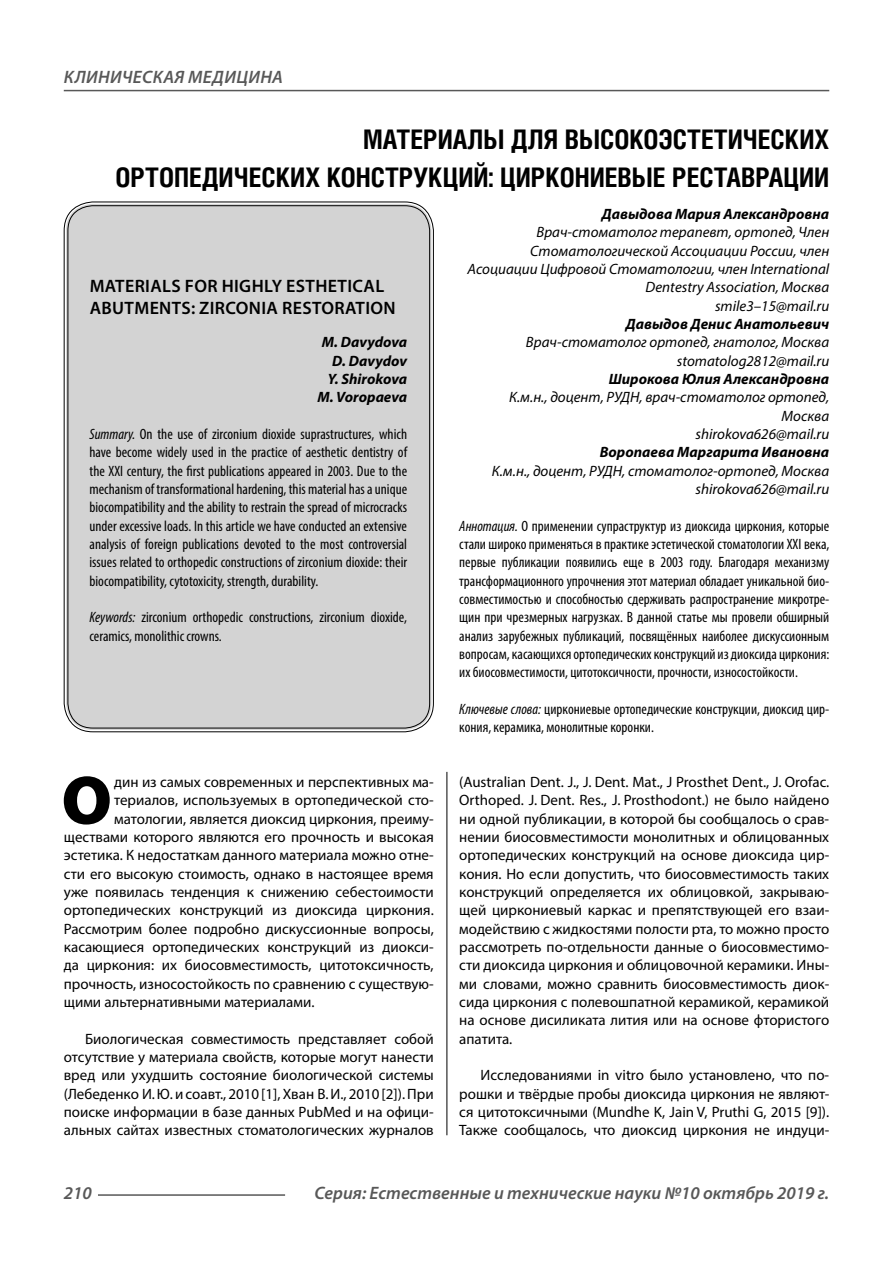
<style>
.page{position:relative;width:893px;height:1263px;background:#fff}
.page>*{position:absolute;margin:0;border:0;box-sizing:border-box;transform-origin:0 0}
.t1{font:900 69.3px "Myriad Pro";color:#000}
.t2{font:700 27px/37.5px "Helios Cond C";color:#000;text-align:right}
.t3{font:600 18px/21.6px "Myriad Pro";letter-spacing:.02em;color:#000}
.t4{font:italic 600 18px "Myriad Pro";color:#585858}
.t5{font:italic 600 18px "Myriad Pro";letter-spacing:.02em;color:#585858}
.t6{font:15px/18.3px "Myriad Pro";color:#000;text-align:justify}
.t7{font:condensed 15px/18.3px "Myriad Pro";color:#000;text-align:justify}
.t8{font:italic 15px/18.3px "Myriad Pro";color:#000;text-align:right}
.t9{font:italic 700 15px/18.3px "Myriad Pro";color:#000;text-align:right}
.s1{font-style:italic}
</style>
<div class="page">
<hr style="left:446px;top:128px;width:1px;height:1007px;background:#000">
<div style="left:438px;top:751px;width:391px;height:21px;background:#fff"></div>
<div style="left:66px;top:204px;width:365px;height:526px;background:#d3d3d3;border-radius:27px"></div>
<hr style="left:98px;top:1194px;width:187px;height:2px;background:#585858">
<hr style="left:64px;top:90px;width:765px;height:1px;background:#585858">
<p class="t5" style="left:64px;top:71px;width:220px">КЛИНИЧЕСКАЯ МЕДИЦИНА</p>
<h2 class="t2" style="left:115px;top:123px;width:715px">МАТЕРИАЛЫ ДЛЯ ВЫСОКОЭСТЕТИЧЕСКИХ<br>ОРТОПЕДИЧЕСКИХ КОНСТРУКЦИЙ: ЦИРКОНИЕВЫЕ РЕСТАВРАЦИИ</h2>
<p class="t9" style="left:602px;top:206px;width:229px">Давыдова Мария Александровна</p>
<p class="t8" style="left:468px;top:224px;width:363px">Врач-стоматолог терапевт, ортопед, Член Стоматологической Ассоциации России, член Асоциации Цифровой Стоматологии, член International Dentestry Association, Москва<br>smile3–15@mail.ru</p>
<p class="t9" style="left:626px;top:316px;width:205px">Давыдов Денис Анатольевич</p>
<p class="t8" style="left:526px;top:334px;width:305px">Врач-стоматолог ортопед, гнатолог, Москва stomatolog2812@mail.ru</p>
<p class="t9" style="left:609px;top:371px;width:222px">Широкова Юлия Александровна</p>
<p class="t8" style="left:509px;top:389px;width:322px">К.м.н., доцент, РУДН, врач-стоматолог ортопед,<br>Москва<br>shirokova626@mail.ru</p>
<p class="t9" style="left:600px;top:444px;width:231px">Воропаева Маргарита Ивановна</p>
<p class="t8" style="left:492px;top:463px;width:339px">К.м.н., доцент, РУДН, стоматолог-ортопед, Москва shirokova626@mail.ru</p>
<p class="t7" style="left:459px;top:518px;width:372px"><span class="s1">Аннотация.</span> О применении супраструктур из диоксида циркония, которые стали широко применяться в практике эстетической стоматологии XXI века, первые публикации появились еще в 2003 году. Благодаря механизму трансформационного упрочнения этот материал обладает уникальной био&shy;совместимостью и способностью сдерживать распространение микротре&shy;щин при чрезмерных нагрузках. В данной статье мы провели обширный анализ зарубежных публикаций, посвящённых наиболее дискуссионным вопросам, касающихся ортопедических конструкций из диоксида циркония: их биосовместимости, цитотоксичности, прочности, износостойкости.</p>
<p class="t7" style="left:459px;top:701px;width:371px"><span class="s1">Ключевые слова:</span> циркониевые ортопедические конструкции, диоксид цир&shy;кония, керамика, монолитные коронки.</p>
<p class="t3" style="left:90px;top:277px;width:307px">MATERIALS FOR HIGHLY ESTHETICAL<br>ABUTMENTS: ZIRCONIA RESTORATION</p>
<p class="t9" style="left:317px;top:334px;width:91px">M. Davydova<br>D. Davydov<br>Y. Shirokova<br>M. Voropaeva</p>
<p class="t7" style="left:90px;top:426px;width:319px"><span class="s1">Summary.</span> On the use of zirconium dioxide suprastructures, which have become widely used in the practice of aesthetic dentistry of the XXI century, the first publications appeared in 2003. Due to the mechanism of transformational hardening, this material has a unique biocompatibility and the ability to restrain the spread of microcracks under excessive loads. In this article we have conducted an extensive analysis of foreign publications devoted to the most controversial issues related to orthopedic constructions of zirconium dioxide: their biocompatibility, cytotoxicity, strength, durability.</p>
<p class="t7" style="left:90px;top:610px;width:319px"><span class="s1">Keywords:</span> zirconium orthopedic constructions, zirconium dioxide, ceramics, monolithic crowns.</p>
<h1 class="t1" style="left:61px;top:774px;width:52px">О</h1>
<p class="t6" style="left:114px;top:774px;width:321px">дин из самых современных и перспективных ма-</p>
<p class="t6" style="left:114px;top:792px;width:321px">териалов, используемых в ортопедической сто-</p>
<p class="t6" style="left:114px;top:811px;width:321px">матологии, является диоксид циркония, преиму-</p>
<p class="t6" style="left:64px;top:829px;width:371px">ществами которого являются его прочность и высокая</p>
<p class="t6" style="left:64px;top:847px;width:371px">эстетика. К недостаткам данного материала можно отне-</p>
<p class="t6" style="left:64px;top:866px;width:371px">сти его высокую стоимость, однако в настоящее время</p>
<p class="t6" style="left:64px;top:884px;width:371px">уже появилась тенденция к снижению себестоимости</p>
<p class="t6" style="left:64px;top:902px;width:371px">ортопедических конструкций из диоксида циркония.</p>
<p class="t6" style="left:64px;top:921px;width:371px">Рассмотрим более подробно дискуссионные вопросы,</p>
<p class="t6" style="left:64px;top:939px;width:371px">касающиеся ортопедических конструкций из диокси-</p>
<p class="t6" style="left:64px;top:957px;width:371px">да циркония: их биосовместимость, цитотоксичность,</p>
<p class="t6" style="left:64px;top:976px;width:371px">прочность, износостойкость по сравнению с существую-</p>
<p class="t6" style="left:64px;top:994px;width:252px">щими альтернативными материалами.</p>
<p class="t6" style="left:64px;top:1031px;width:371px;text-indent:21px">Биологическая совместимость представляет собой отсутствие у материала свойств, которые могут нанести вред или ухудшить состояние биологической системы (Лебеденко И. Ю. и соавт., 2010 [1], Хван В. И., 2010 [2]). При поиске информации в базе данных PubMed и на офици&shy;альных сайтах известных стоматологических журналов</p>
<p class="t6" style="left:459px;top:774px;width:371px">(Australian Dent. J., J. Dent. Mat., J Prosthet Dent., J. Orofac.<br>Orthoped. J. Dent. Res., J. Prosthodont.) не было найдено ни одной публикации, в которой бы сообщалось о срав&shy;нении биосовместимости монолитных и облицованных ортопедических конструкций на основе диоксида цир&shy;кония. Но если допустить, что биосовместимость таких конструкций определяется их облицовкой, закрываю&shy;щей циркониевый каркас и препятствующей его взаи&shy;модействию с жидкостями полости рта, то можно просто рассмотреть по-отдельности данные о биосовместимо&shy;сти диоксида циркония и облицовочной керамики. Ины&shy;ми словами, можно сравнить биосовместимость диок&shy;сида циркония с полевошпатной керамикой, керамикой на основе дисиликата лития или на основе фтористого апатита.</p>
<p class="t6" style="left:459px;top:1067px;width:371px;text-indent:21px">Исследованиями in vitro было установлено, что по&shy;рошки и твёрдые пробы диоксида циркония не являют&shy;ся цитотоксичными (Mundhe K, Jain V, Pruthi G, 2015 [9]).<br>Также сообщалось, что диоксид циркония не индуци-</p>
<p class="t4" style="left:64px;top:1186px;width:30px">210</p>
<p class="t4" style="left:314px;top:1186px;width:516px">Серия: Естественные и технические науки №10 октябрь 2019 г.</p>
</div>
